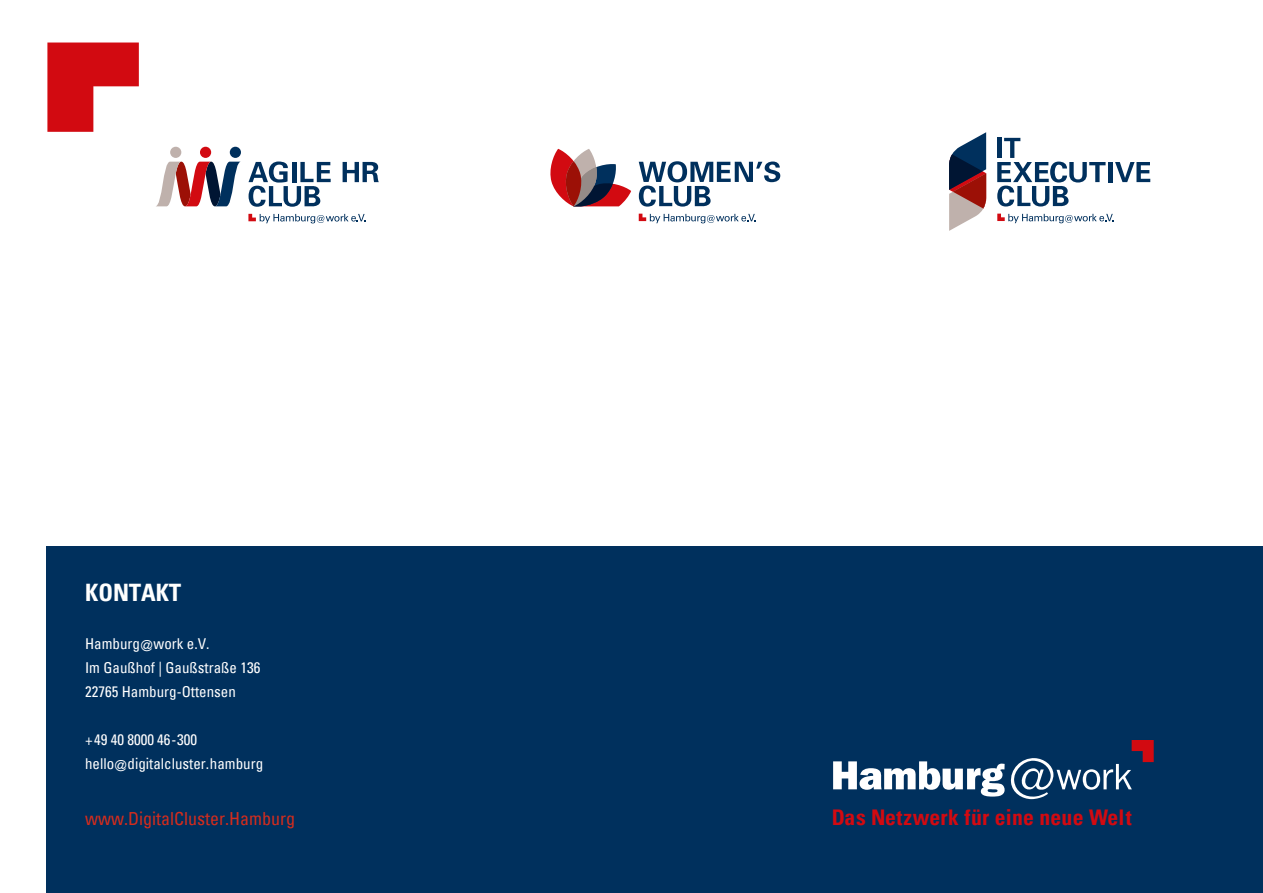
<style>
.page{position:relative;width:1263px;height:893px;background:#fff}
.page>*{position:absolute;margin:0;border:0;box-sizing:border-box;transform-origin:0 0}
.t1{font:700 condensed 24px "Univers";color:#fff}
.t2{font:700 condensed 21.6px "Univers";letter-spacing:.015em;color:#d20a11}
.t3{font:condensed 18px "Univers";color:#d52c1d}
.t4{font:condensed 15px/24px "Univers";color:#fff}
</style>
<div class="page">
<hr style="left:1108px;top:162px;width:4px;height:20px;background:#00305d">
<svg style="left:1115px;top:162px;width:35px;height:20px"></svg>
<svg style="left:997px;top:138px;width:108px;height:68px"></svg>
<svg style="left:949px;top:132px;width:37px;height:99px"></svg>
<svg style="left:997px;top:214px;width:116px;height:9px"></svg>
<div style="left:47px;top:547px;width:1216px;height:346px;background:#00305d"></div>
<svg style="left:833px;top:740px;width:321px;height:59px"></svg>
<svg style="left:47px;top:43px;width:92px;height:89px"></svg>
<svg style="left:156px;top:162px;width:84px;height:44px"></svg>
<div style="left:230px;top:147px;width:11px;height:11px;background:#00305d;border-radius:50%"></div>
<div style="left:200px;top:147px;width:11px;height:11px;background:#d20a11;border-radius:50%"></div>
<div style="left:170px;top:147px;width:11px;height:11px;background:#bfb1ac;border-radius:50%"></div>
<svg style="left:343px;top:162px;width:36px;height:20px"></svg>
<svg style="left:248px;top:161px;width:83px;height:46px"></svg>
<svg style="left:248px;top:214px;width:117px;height:9px"></svg>
<svg style="left:639px;top:161px;width:141px;height:46px"></svg>
<svg style="left:639px;top:214px;width:117px;height:9px"></svg>
<svg style="left:550px;top:149px;width:81px;height:57px"></svg>
<h1 class="t1" style="left:85px;top:578px;width:98px">KONTAKT</h1>
<p class="t4" style="left:85px;top:631px;width:177px">Hamburg@work e.V.<br>Im Gaußhof | Gaußstraße 136<br>22765 Hamburg-Ottensen</p>
<p class="t4" style="left:85px;top:727px;width:180px">+49 40 8000 46-300 hello@digitalcluster.hamburg</p>
<p class="t3" style="left:85px;top:807px;width:211px">www.DigitalCluster.Hamburg</p>
<h2 class="t2" style="left:832px;top:804px;width:301px">Das Netzwerk für eine neue Welt</h2>
</div>
